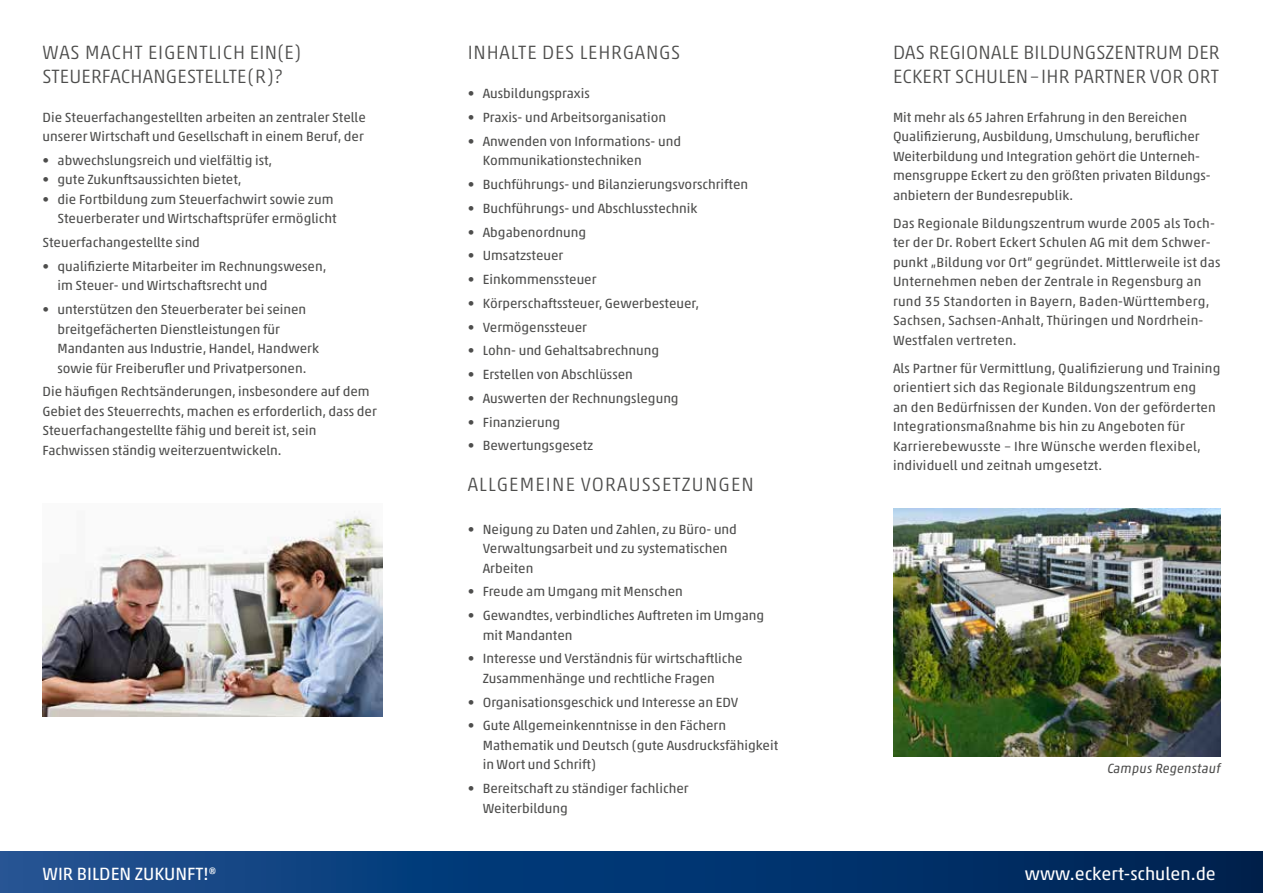
<style>
.page{position:relative;width:1263px;height:893px;background:#fff}
.page>*{position:absolute;margin:0;border:0;box-sizing:border-box;transform-origin:0 0}
.t1{font:300 19.5px/23.4px "Akko Pro";letter-spacing:.01em;color:#4d4d4c}
.t2{font:300 19.5px "Akko Pro";letter-spacing:.06em;color:#4d4d4c}
.t3{font:300 19.5px "Akko Pro";letter-spacing:.04em;color:#4d4d4c}
.t4{font:18px "Akko Pro";color:#fff}
.t5{font:13.5px/19.5px "Akko Pro";color:#4d4d4c}
.t6{font:italic 13.5px "Akko Pro";letter-spacing:.01em;color:#4d4d4c}
</style>
<div class="page">
<div style="left:0;top:851px;width:1263px;height:42px;background:linear-gradient(to right,#195092,#002153)"></div>
<img style="left:893px;top:508px;width:327px;height:249px">
<img style="left:43px;top:511px;width:340px;height:205px">
<h1 class="t1" style="left:43px;top:41px;width:260px">WAS MACHT EIGENTLICH EIN(E)<br>STEUERFACHANGESTELLTE(R)?</h1>
<p class="t5" style="left:43px;top:107px;width:325px">Die Steuerfachangestellten arbeiten an zentraler Stelle unserer Wirtschaft und Gesellschaft in einem Beruf, der</p>
<p class="t5" style="left:43px;top:150px;width:231px">• abwechslungsreich und vielfältig ist,</p>
<p class="t5" style="left:43px;top:170px;width:201px">• gute Zukunftsaussichten bietet,</p>
<p class="t5" style="left:43px;top:189px;width:296px;text-align:right">• die Fortbildung zum Steuerfachwirt sowie zum<br>Steuerberater und Wirtschaftsprüfer ermöglicht</p>
<p class="t5" style="left:43px;top:233px;width:159px">Steuerfachangestellte sind</p>
<p class="t5" style="left:58px;top:256px;width:270px;text-indent:-15px">• qualifizierte Mitarbeiter im Rechnungswesen, im Steuer- und Wirtschaftsrecht und</p>
<p class="t5" style="left:58px;top:300px;width:263px;text-indent:-15px">• unterstützen den Steuerberater bei seinen breitgefächerten Dienstleistungen für Mandanten aus Industrie, Handel, Handwerk sowie für Freiberufler und Privatpersonen.</p>
<p class="t5" style="left:43px;top:382px;width:336px">Die häufigen Rechtsänderungen, insbesondere auf dem Gebiet des Steuerrechts, machen es erforderlich, dass der Steuerfachangestellte fähig und bereit ist, sein Fachwissen ständig weiterzuentwickeln.</p>
<h1 class="t3" style="left:468px;top:41px;width:214px">INHALTE DES LEHRGANGS</h1>
<p class="t5" style="left:468px;top:84px;width:124px">• Ausbildungspraxis</p>
<p class="t5" style="left:468px;top:107px;width:200px">• Praxis- und Arbeitsorganisation</p>
<p class="t5" style="left:483px;top:131px;width:200px;text-indent:-15px">• Anwenden von Informations- und<br>Kommunikationstechniken</p>
<p class="t5" style="left:468px;top:174px;width:282px">• Buchführungs- und Bilanzierungsvorschriften</p>
<p class="t5" style="left:468px;top:198px;width:231px">• Buchführungs- und Abschlusstechnik</p>
<p class="t5" style="left:468px;top:222px;width:120px">• Abgabenordnung</p>
<p class="t5" style="left:468px;top:246px;width:97px">• Umsatzsteuer</p>
<p class="t5" style="left:468px;top:269px;width:130px">• Einkommenssteuer</p>
<p class="t5" style="left:468px;top:293px;width:233px">• Körperschaftssteuer, Gewerbesteuer,</p>
<p class="t5" style="left:468px;top:317px;width:121px">• Vermögenssteuer</p>
<p class="t5" style="left:468px;top:341px;width:193px">• Lohn- und Gehaltsabrechnung</p>
<p class="t5" style="left:468px;top:364px;width:167px">• Erstellen von Abschlüssen</p>
<p class="t5" style="left:468px;top:388px;width:212px">• Auswerten der Rechnungslegung</p>
<p class="t5" style="left:468px;top:412px;width:94px">• Finanzierung</p>
<p class="t5" style="left:468px;top:436px;width:127px">• Bewertungsgesetz</p>
<h1 class="t2" style="left:468px;top:472px;width:288px">ALLGEMEINE VORAUSSETZUNGEN</h1>
<p class="t5" style="left:483px;top:519px;width:256px;text-indent:-15px">• Neigung zu Daten und Zahlen, zu Büro- und<br>Verwaltungsarbeit und zu systematischen<br>Arbeiten</p>
<p class="t5" style="left:468px;top:582px;width:216px">• Freude am Umgang mit Menschen</p>
<p class="t5" style="left:483px;top:606px;width:283px;text-indent:-15px">• Gewandtes, verbindliches Auftreten im Umgang mit Mandanten</p>
<p class="t5" style="left:483px;top:649px;width:261px;text-indent:-15px">• Interesse und Verständnis für wirtschaftliche<br>Zusammenhänge und rechtliche Fragen</p>
<p class="t5" style="left:468px;top:692px;width:272px">• Organisationsgeschick und Interesse an EDV</p>
<p class="t5" style="left:483px;top:716px;width:297px;text-indent:-15px">• Gute Allgemeinkenntnisse in den Fächern<br>Mathematik und Deutsch (gute Ausdrucksfähigkeit in Wort und Schrift)</p>
<p class="t5" style="left:483px;top:779px;width:207px;text-indent:-15px">• Bereitschaft zu ständiger fachlicher<br>Weiterbildung</p>
<h1 class="t1" style="left:893px;top:41px;width:328px">DAS REGIONALE BILDUNGSZENTRUM DER<br>ECKERT SCHULEN – IHR PARTNER VOR ORT</h1>
<p class="t5" style="left:893px;top:107px;width:319px">Mit mehr als 65 Jahren Erfahrung in den Bereichen Qualifizierung, Ausbildung, Umschulung, beruflicher Weiterbildung und Integration gehört die Unterneh&shy;mensgruppe Eckert zu den größten privaten Bildungs&shy;anbietern der Bundesrepublik.</p>
<p class="t5" style="left:893px;top:213px;width:329px">Das Regionale Bildungszentrum wurde 2005 als Toch&shy;ter der Dr. Robert Eckert Schulen AG mit dem Schwer&shy;punkt „Bildung vor Ort“ gegründet. Mittlerweile ist das Unternehmen neben der Zentrale in Regensburg an rund 35 Standorten in Bayern, Baden-Württemberg, Sachsen, Sachsen-Anhalt, Thüringen und Nordrhein-Westfalen vertreten.</p>
<p class="t5" style="left:893px;top:358px;width:329px">Als Partner für Vermittlung, Qualifizierung und Training orientiert sich das Regionale Bildungszentrum eng<br>an den Bedürfnissen der Kunden. Von der geförderten Integrationsmaßnahme bis hin zu Angeboten für Karrierebewusste – Ihre Wünsche werden flexibel, individuell und zeitnah umgesetzt.</p>
<p class="t6" style="left:1107px;top:761px;width:114px">Campus Regenstauf</p>
<h2 class="t4" style="left:43px;top:863px;width:176px">WIR BILDEN ZUKUNFT!®</h2>
<h2 class="t4" style="left:1025px;top:863px;width:193px">www.eckert-schulen.de</h2>
</div>
